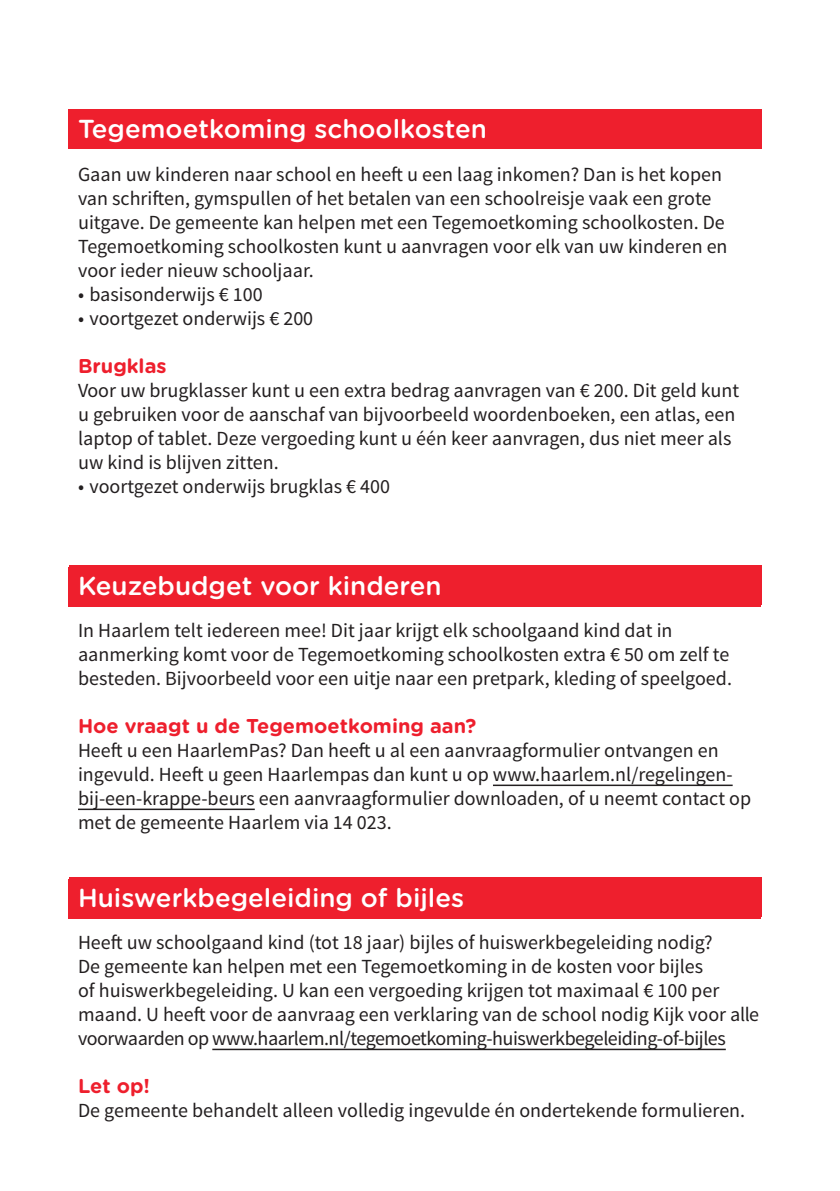
<style>
.page{position:relative;width:840px;height:1191px;background:#fff}
.page>*{position:absolute;margin:0;border:0;box-sizing:border-box;transform-origin:0 0}
.HOOFDKOP_los{font:500 26px "Gotham Rounded";color:#fff}
.BODY{font:20px/24px "Source Sans Pro";color:#231f20}
.KOP{font:700 20px "Gotham Rounded";color:#ee1f2d}
</style>
<div class="page">
<hr style="left:492px;top:784px;width:240px;height:2px;background:#231f20">
<hr style="left:78px;top:808px;width:177px;height:2px;background:#231f20">
<hr style="left:212px;top:1048px;width:513px;height:2px;background:#231f20">
<div style="left:69px;top:565px;width:692px;height:40px;background:#ee1f2d"></div>
<div style="left:69px;top:877px;width:692px;height:40px;background:#ee1f2d"></div>
<div style="left:68px;top:109px;width:692px;height:40px;background:#ee1f2d"></div>
<div style="left:68px;top:567px;width:692px;height:39px;background:#ee1f2d"></div>
<div style="left:68px;top:879px;width:692px;height:39px;background:#ee1f2d"></div>
<p class="HOOFDKOP_los" style="left:78px;top:111px;width:410px">Tegemoetkoming schoolkosten</p>
<p class="BODY" style="left:78px;top:163px;width:650px">Gaan uw kinderen naar school en heeft u een laag inkomen? Dan is het kopen van schriften, gymspullen of het betalen van een schoolreisje vaak een grote uitgave. De gemeente kan helpen met een Tegemoetkoming schoolkosten. De Tegemoetkoming schoolkosten kunt u aanvragen voor elk van uw kinderen en voor ieder nieuw schooljaar.</p>
<p class="BODY" style="left:78px;top:283px;width:186px">• basisonderwijs € 100</p>
<p class="BODY" style="left:78px;top:307px;width:236px">• voortgezet onderwijs € 200</p>
<p class="KOP" style="left:78px;top:351px;width:90px">Brugklas</p>
<p class="BODY" style="left:78px;top:379px;width:662px">Voor uw brugklasser kunt u een extra bedrag aanvragen van € 200. Dit geld kunt u gebruiken voor de aanschaf van bijvoorbeeld woordenboeken, een atlas, een laptop of tablet. Deze vergoeding kunt u één keer aanvragen, dus niet meer als uw kind is blijven zitten.</p>
<p class="BODY" style="left:78px;top:475px;width:313px">• voortgezet onderwijs brugklas € 400</p>
<p class="HOOFDKOP_los" style="left:78px;top:567px;width:365px">Keuzebudget voor kinderen</p>
<p class="BODY" style="left:78px;top:619px;width:655px">In Haarlem telt iedereen mee! Dit jaar krijgt elk schoolgaand kind dat in aanmerking komt voor de Tegemoetkoming schoolkosten extra € 50 om zelf te besteden. Bijvoorbeeld voor een uitje naar een pretpark, kleding of speelgoed.</p>
<p class="KOP" style="left:78px;top:711px;width:400px">Hoe vraagt u de Tegemoetkoming aan?</p>
<p class="BODY" style="left:78px;top:739px;width:674px">Heeft u een HaarlemPas? Dan heeft u al een aanvraagformulier ontvangen en ingevuld. Heeft u geen Haarlempas dan kunt u op www.haarlem.nl/regelingen&shy;bij-een-krappe-beurs een aanvraagformulier downloaden, of u neemt contact op met de gemeente Haarlem via 14 023.</p>
<p class="HOOFDKOP_los" style="left:78px;top:879px;width:387px">Huiswerkbegeleiding of bijles</p>
<p class="BODY" style="left:78px;top:931px;width:682px">Heeft uw schoolgaand kind (tot 18 jaar) bijles of huiswerkbegeleiding nodig?<br>De gemeente kan helpen met een Tegemoetkoming in de kosten voor bijles<br>of huiswerkbegeleiding. U kan een vergoeding krijgen tot maximaal € 100 per maand. U heeft voor de aanvraag een verklaring van de school nodig Kijk voor alle voorwaarden op www.haarlem.nl/tegemoetkoming-huiswerkbegeleiding-of-bijles</p>
<p class="KOP" style="left:78px;top:1071px;width:74px">Let op!</p>
<p class="BODY" style="left:78px;top:1099px;width:668px">De gemeente behandelt alleen volledig ingevulde én ondertekende formulieren.</p>
</div>
